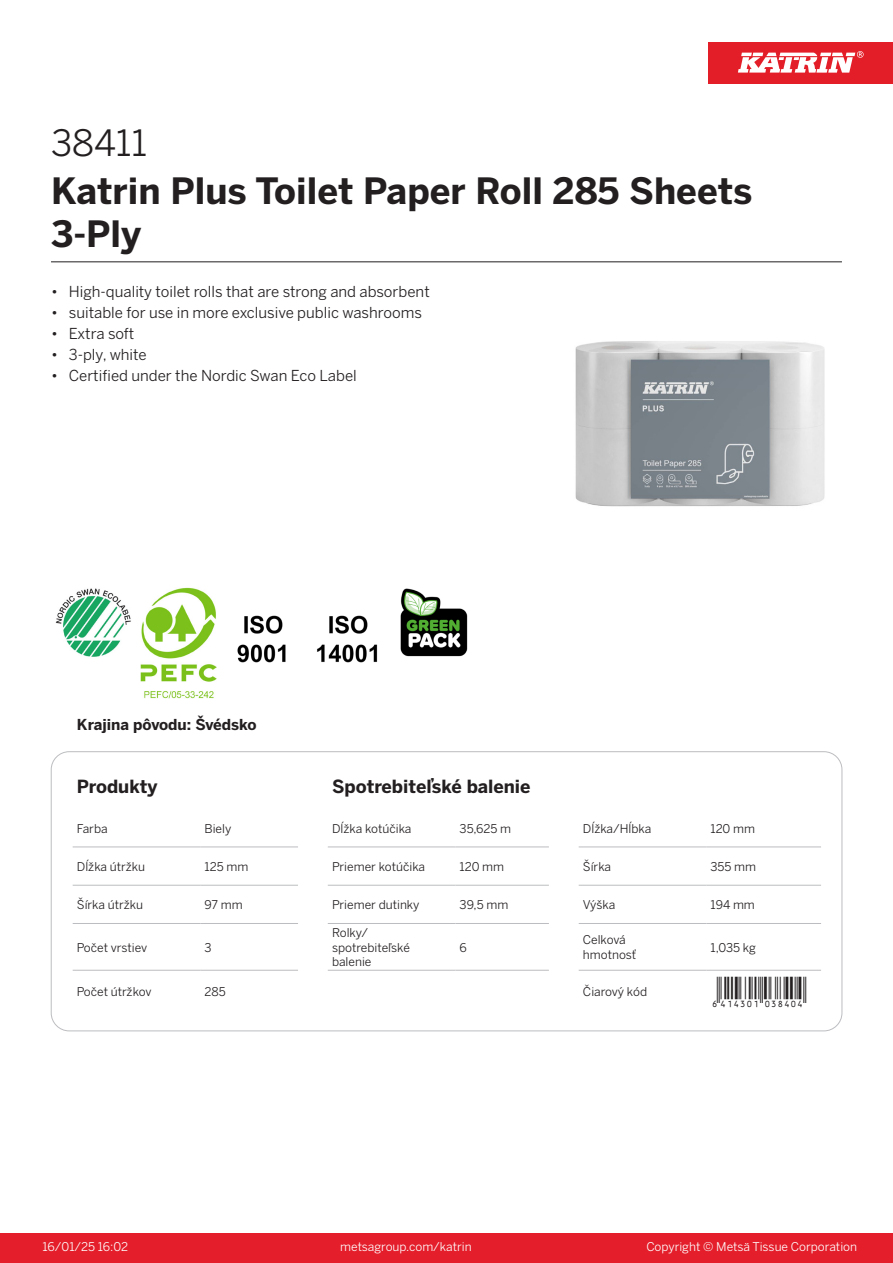
<style>
.page{position:relative;width:893px;height:1263px;background:#fff}
.page>*{position:absolute;margin:0;border:0;box-sizing:border-box;transform-origin:0 0}
.Product_Name{font:700 36px/43.2px "Benton Sans";color:#231f20}
.External_material_co{font:36px "Benton Sans";color:#231f20}
.T_EAN{font:30px "Viisas EAN Matala";color:#231f20}
.T_TableHeader{font:700 18px "Benton Sans";color:#231f20}
.MarketingBullets{font:15px "Benton Sans";color:#231f20}
.Country_of_Origin{font:700 15px "Benton Sans";color:#231f20}
.T_TableBody{font:12px/14.4px "Benton Sans";color:#231f20}
.t1{font:12px "Benton Sans";color:#fff}
</style>
<div class="page">
<div style="left:0;top:1233px;width:893px;height:30px;background:#e41e2b"></div>
<div style="left:708px;top:43px;width:185px;height:41px;background:#e31e28"></div>
<svg style="left:738px;top:51px;width:126px;height:22px"></svg>
<hr style="left:73px;top:847px;width:127px;height:1px;background:#bcbdc0">
<hr style="left:200px;top:847px;width:98px;height:1px;background:#bcbdc0">
<hr style="left:328px;top:847px;width:127px;height:1px;background:#bcbdc0">
<hr style="left:455px;top:847px;width:94px;height:1px;background:#bcbdc0">
<hr style="left:579px;top:847px;width:127px;height:1px;background:#bcbdc0">
<hr style="left:706px;top:847px;width:115px;height:1px;background:#bcbdc0">
<hr style="left:73px;top:885px;width:127px;height:1px;background:#bcbdc0">
<hr style="left:200px;top:885px;width:98px;height:1px;background:#bcbdc0">
<hr style="left:328px;top:885px;width:127px;height:1px;background:#bcbdc0">
<hr style="left:455px;top:885px;width:94px;height:1px;background:#bcbdc0">
<hr style="left:579px;top:885px;width:127px;height:1px;background:#bcbdc0">
<hr style="left:706px;top:885px;width:115px;height:1px;background:#bcbdc0">
<hr style="left:73px;top:923px;width:127px;height:1px;background:#bcbdc0">
<hr style="left:200px;top:923px;width:98px;height:1px;background:#bcbdc0">
<hr style="left:328px;top:923px;width:127px;height:1px;background:#bcbdc0">
<hr style="left:455px;top:923px;width:94px;height:1px;background:#bcbdc0">
<hr style="left:579px;top:923px;width:127px;height:1px;background:#bcbdc0">
<hr style="left:706px;top:923px;width:115px;height:1px;background:#bcbdc0">
<hr style="left:73px;top:970px;width:127px;height:1px;background:#bcbdc0">
<hr style="left:200px;top:970px;width:98px;height:1px;background:#bcbdc0">
<hr style="left:328px;top:970px;width:127px;height:1px;background:#bcbdc0">
<hr style="left:455px;top:970px;width:94px;height:1px;background:#bcbdc0">
<hr style="left:579px;top:970px;width:127px;height:1px;background:#bcbdc0">
<hr style="left:706px;top:970px;width:115px;height:1px;background:#bcbdc0">
<img style="left:575px;top:341px;width:250px;height:166px">
<img style="left:55px;top:588px;width:76px;height:69px">
<img style="left:140px;top:587px;width:77px;height:112px">
<img style="left:237px;top:615px;width:49px;height:48px">
<img style="left:317px;top:615px;width:61px;height:48px">
<img style="left:400px;top:588px;width:68px;height:69px">
<hr style="left:51px;top:261px;width:791px;height:1px;background:#231f20">
<p class="External_material_co" style="left:51px;top:121px;width:98px">38411</p>
<p class="Product_Name" style="left:51px;top:170px;width:703px">Katrin Plus Toilet Paper Roll 285 Sheets<br>3-Ply</p>
<p class="MarketingBullets" style="left:51px;top:282px;width:380px">• High-quality toilet rolls that are strong and absorbent</p>
<p class="MarketingBullets" style="left:51px;top:303px;width:372px">• suitable for use in more exclusive public washrooms</p>
<p class="MarketingBullets" style="left:51px;top:324px;width:85px">• Extra soft</p>
<p class="MarketingBullets" style="left:51px;top:345px;width:97px">• 3-ply, white</p>
<p class="MarketingBullets" style="left:51px;top:366px;width:307px">• Certified under the Nordic Swan Eco Label</p>
<p class="Country_of_Origin" style="left:77px;top:715px;width:181px">Krajina pôvodu: Švédsko</p>
<p class="T_TableHeader" style="left:77px;top:775px;width:82px">Produkty</p>
<p class="T_TableHeader" style="left:332px;top:775px;width:200px">Spotrebiteľské balenie</p>
<p class="T_TableBody" style="left:77px;top:821px;width:32px">Farba</p>
<p class="T_TableBody" style="left:204px;top:821px;width:28px">Biely</p>
<p class="T_TableBody" style="left:332px;top:821px;width:81px">Dĺžka kotúčika</p>
<p class="T_TableBody" style="left:460px;top:821px;width:53px">35,625 m</p>
<p class="T_TableBody" style="left:583px;top:821px;width:70px">Dĺžka/Hĺbka</p>
<p class="T_TableBody" style="left:710px;top:821px;width:46px">120 mm</p>
<p class="T_TableBody" style="left:77px;top:859px;width:70px">Dĺžka útržku</p>
<p class="T_TableBody" style="left:204px;top:859px;width:45px">125 mm</p>
<p class="T_TableBody" style="left:332px;top:859px;width:95px">Priemer kotúčika</p>
<p class="T_TableBody" style="left:460px;top:859px;width:46px">120 mm</p>
<p class="T_TableBody" style="left:583px;top:859px;width:30px">Šírka</p>
<p class="T_TableBody" style="left:710px;top:859px;width:47px">355 mm</p>
<p class="T_TableBody" style="left:77px;top:897px;width:68px">Šírka útržku</p>
<p class="T_TableBody" style="left:204px;top:897px;width:40px">97 mm</p>
<p class="T_TableBody" style="left:332px;top:897px;width:89px">Priemer dutinky</p>
<p class="T_TableBody" style="left:460px;top:897px;width:50px">39,5 mm</p>
<p class="T_TableBody" style="left:583px;top:897px;width:34px">Výška</p>
<p class="T_TableBody" style="left:710px;top:897px;width:46px">194 mm</p>
<p class="T_TableBody" style="left:77px;top:940px;width:72px">Počet vrstiev</p>
<p class="T_TableBody" style="left:204px;top:940px;width:9px">3</p>
<p class="T_TableBody" style="left:332px;top:926px;width:38px">Rolky/</p>
<p class="T_TableBody" style="left:332px;top:940px;width:79px">spotrebiteľské balenie</p>
<p class="T_TableBody" style="left:460px;top:940px;width:9px">6</p>
<p class="T_TableBody" style="left:583px;top:933px;width:44px">Celková</p>
<p class="T_TableBody" style="left:583px;top:947px;width:55px">hmotnosť</p>
<p class="T_TableBody" style="left:710px;top:940px;width:47px">1,035 kg</p>
<p class="T_TableBody" style="left:77px;top:985px;width:76px">Počet útržkov</p>
<p class="T_TableBody" style="left:204px;top:985px;width:23px">285</p>
<p class="T_TableBody" style="left:583px;top:985px;width:66px">Čiarový kód</p>
<p class="T_EAN" style="left:710px;top:976px;width:97px">*6414301038404*</p>
<p class="t1" style="left:43px;top:1239px;width:87px">16/01/25 16:02</p>
<p class="t1" style="left:340px;top:1239px;width:133px">metsagroup.com/katrin</p>
<p class="t1" style="left:646px;top:1239px;width:212px">Copyright © Metsä Tissue Corporation</p>
</div>
